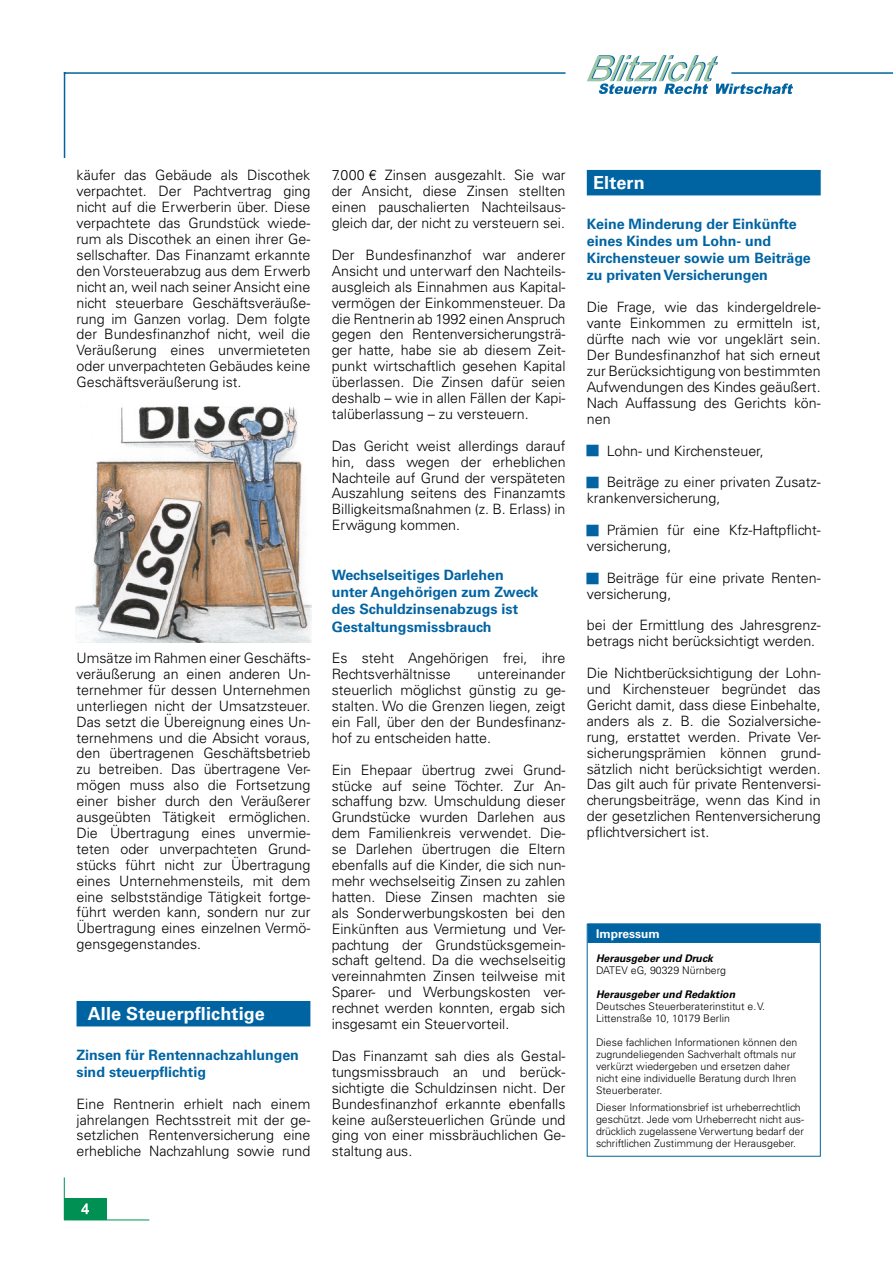
<style>
.page{position:relative;width:893px;height:1263px;background:#fff}
.page>*{position:absolute;margin:0;border:0;box-sizing:border-box;transform-origin:0 0}
.t1{font:700 18px "Univers LT Std";letter-spacing:.005em;color:#fff}
.t2{font:300 14.25px/15.9px "Univers LT Std";color:#000;text-align:justify}
.t3{font:700 14.25px/17.1px "Univers LT Std";color:#0064a3}
.t4{font:700 12px "Univers LT Std";color:#fff}
.t5{font:300 10.5px/12px "Univers LT Std";color:#000}
.s1{font-weight:700;font-style:italic}
</style>
<div class="page">
<div style="left:64px;top:1199px;width:43px;height:21px;background:#009054"></div>
<svg style="left:81px;top:1203px;width:8px;height:11px"></svg>
<hr style="left:64px;top:1219px;width:85px;height:1px;background:#009054">
<hr style="left:64px;top:1177px;width:1px;height:43px;background:#009054">
<hr style="left:64px;top:72px;width:1px;height:86px;background:#0064a3">
<hr style="left:64px;top:72px;width:502px;height:2px;background:#0064a3">
<hr style="left:731px;top:72px;width:162px;height:2px;background:#0064a3">
<div style="left:588px;top:923px;width:232px;height:20px;background:#0064a3"></div>
<div style="left:587px;top:924px;width:234px;height:232px;border:1px solid #0064a3"></div>
<svg style="left:587px;top:55px;width:206px;height:39px"></svg>
<div style="left:77px;top:1001px;width:233px;height:25px;background:#0064a3"></div>
<div style="left:587px;top:170px;width:234px;height:25px;background:#0064a3"></div>
<img style="left:76px;top:406px;width:236px;height:236px">
<p class="t2" style="left:77px;top:167px;width:235px">käufer das Gebäude als Discothek verpachtet. Der Pachtvertrag ging nicht auf die Erwerberin über. Diese verpachtete das Grundstück wiede&shy;rum als Discothek an einen ihrer Ge&shy;sellschafter. Das Finanzamt erkannte den Vorsteuerabzug aus dem Erwerb nicht an, weil nach seiner Ansicht eine nicht steuerbare Geschäftsveräuße&shy;rung im Ganzen vorlag. Dem folgte der Bundesfinanzhof nicht, weil die Veräußerung eines unvermieteten oder unverpachteten Gebäudes keine Geschäftsveräußerung ist.</p>
<p class="t2" style="left:77px;top:650px;width:235px">Umsätze im Rahmen einer Geschäfts&shy;veräußerung an einen anderen Un&shy;ternehmer für dessen Unternehmen unterliegen nicht der Umsatzsteuer.<br>Das setzt die Übereignung eines Un&shy;ternehmens und die Absicht voraus, den übertragenen Geschäftsbetrieb zu betreiben. Das übertragene Ver&shy;mögen muss also die Fortsetzung einer bisher durch den Veräußerer ausgeübten Tätigkeit ermöglichen.<br>Die Übertragung eines unvermie&shy;teten oder unverpachteten Grund&shy;stücks führt nicht zur Übertragung eines Unternehmensteils, mit dem eine selbstständige Tätigkeit fortge&shy;führt werden kann, sondern nur zur Übertragung eines einzelnen Vermö&shy;gensgegenstandes.</p>
<p class="t1" style="left:88px;top:1003px;width:178px">Alle Steuerpflichtige</p>
<p class="t3" style="left:77px;top:1046px;width:224px">Zinsen für Rentennachzahlungen sind steuerpflichtig</p>
<p class="t2" style="left:77px;top:1096px;width:235px">Eine Rentnerin erhielt nach einem jahrelangen Rechtsstreit mit der ge&shy;setzlichen Rentenversicherung eine erhebliche Nachzahlung sowie rund</p>
<p class="t2" style="left:332px;top:167px;width:235px">7.000 € Zinsen ausgezahlt. Sie war der Ansicht, diese Zinsen stellten einen pauschalierten Nachteilsaus&shy;gleich dar, der nicht zu versteuern sei.</p>
<p class="t2" style="left:332px;top:247px;width:235px">Der Bundesfinanzhof war anderer Ansicht und unterwarf den Nachteils&shy;ausgleich als Einnahmen aus Kapital&shy;vermögen der Einkommensteuer. Da die Rentnerin ab 1992 einen Anspruch gegen den Rentenversicherungsträ&shy;ger hatte, habe sie ab diesem Zeit&shy;punkt wirtschaftlich gesehen Kapital überlassen. Die Zinsen dafür seien deshalb – wie in allen Fällen der Kapi&shy;talüberlassung – zu versteuern.</p>
<p class="t2" style="left:332px;top:438px;width:235px">Das Gericht weist allerdings darauf hin, dass wegen der erheblichen Nachteile auf Grund der verspäteten Auszahlung seitens des Finanzamts Billigkeitsmaßnahmen (z. B. Erlass) in Erwägung kommen.</p>
<p class="t3" style="left:332px;top:567px;width:208px">Wechselseitiges Darlehen unter Angehörigen zum Zweck des Schuldzinsenabzugs ist<br>Gestaltungsmissbrauch</p>
<p class="t2" style="left:332px;top:650px;width:235px">Es steht Angehörigen frei, ihre<br>Rechtsverhältnisse</p>
<p class="t2" style="left:332px;top:666px;width:235px;text-indent:146px">untereinander steuerlich möglichst günstig zu ge&shy;stalten. Wo die Grenzen liegen, zeigt ein Fall, über den der Bundesfinanz&shy;hof zu entscheiden hatte.</p>
<p class="t2" style="left:332px;top:762px;width:235px">Ein Ehepaar übertrug zwei Grund&shy;stücke auf seine Töchter. Zur An&shy;schaffung bzw. Umschuldung dieser Grundstücke wurden Darlehen aus dem Familienkreis verwendet. Die&shy;se Darlehen übertrugen die Eltern ebenfalls auf die Kinder, die sich nun&shy;mehr wechselseitig Zinsen zu zahlen hatten. Diese Zinsen machten sie als Sonderwerbungskosten bei den Einkünften aus Vermietung und Ver&shy;pachtung der Grundstücksgemein&shy;schaft geltend. Da die wechselseitig vereinnahmten Zinsen teilweise mit Sparer- und Werbungskosten ver&shy;rechnet werden konnten, ergab sich insgesamt ein Steuervorteil.</p>
<p class="t2" style="left:332px;top:1048px;width:235px">Das Finanzamt sah dies als Gestal&shy;tungsmissbrauch an und berück&shy;sichtigte die Schuldzinsen nicht. Der Bundesfinanzhof erkannte ebenfalls keine außersteuerlichen Gründe und ging von einer missbräuchlichen Ge&shy;staltung aus.</p>
<p class="t1" style="left:593px;top:173px;width:53px">Eltern</p>
<p class="t3" style="left:587px;top:215px;width:225px">Keine Minderung der Einkünfte eines Kindes um Lohn- und<br>Kirchensteuer sowie um Beiträge zu privaten Versicherungen</p>
<p class="t2" style="left:587px;top:299px;width:235px">Die Frage, wie das kindergeldrele&shy;vante Einkommen zu ermitteln ist, dürfte nach wie vor ungeklärt sein.<br>Der Bundesfinanzhof hat sich erneut zur Berücksichtigung von bestimmten Aufwendungen des Kindes geäußert.<br>Nach Auffassung des Gerichts kön&shy;nen</p>
<p class="t2" style="left:607px;top:442px;width:159px">Lohn- und Kirchensteuer,</p>
<p class="t2" style="left:587px;top:474px;width:235px;text-indent:20px">Beiträge zu einer privaten Zusatz&shy;krankenversicherung,</p>
<p class="t2" style="left:587px;top:522px;width:235px;text-indent:20px">Prämien für eine Kfz-Haftpflicht&shy;versicherung,</p>
<p class="t2" style="left:587px;top:570px;width:235px;text-indent:20px">Beiträge für eine private Renten&shy;versicherung,</p>
<p class="t2" style="left:587px;top:617px;width:235px">bei der Ermittlung des Jahresgrenz&shy;betrags nicht berücksichtigt werden.</p>
<p class="t2" style="left:587px;top:665px;width:235px">Die Nichtberücksichtigung der Lohn&shy;und Kirchensteuer begründet das Gericht damit, dass diese Einbehalte, anders als z. B. die Sozialversiche&shy;rung, erstattet werden. Private Ver&shy;sicherungsprämien können grund&shy;sätzlich nicht berücksichtigt werden.<br>Das gilt auch für private Rentenversi&shy;cherungsbeiträge, wenn das Kind in der gesetzlichen Rentenversicherung pflichtversichert ist.</p>
<p class="t4" style="left:596px;top:926px;width:65px">Impressum</p>
<p class="t5" style="left:596px;top:952px;width:131px"><span class="s1">Herausgeber und Druck<br></span>DATEV eG, 90329 Nürnberg</p>
<p class="t5" style="left:596px;top:988px;width:170px"><span class="s1">Herausgeber und Redaktion<br></span>Deutsches Steuerberaterinstitut e.V.<br>Littenstraße 10, 10179 Berlin</p>
<p class="t5" style="left:596px;top:1036px;width:203px">Diese fachlichen Informationen können den zugrundeliegenden Sachverhalt oftmals nur verkürzt wiedergeben und ersetzen daher nicht eine individuelle Beratung durch Ihren Steuerberater.</p>
<p class="t5" style="left:596px;top:1101px;width:209px">Dieser Informationsbrief ist urheberrechtlich geschützt. Jede vom Urheberrecht nicht aus&shy;drücklich zugelassene Verwertung bedarf der schriftlichen Zustimmung der Herausgeber.</p>
</div>
